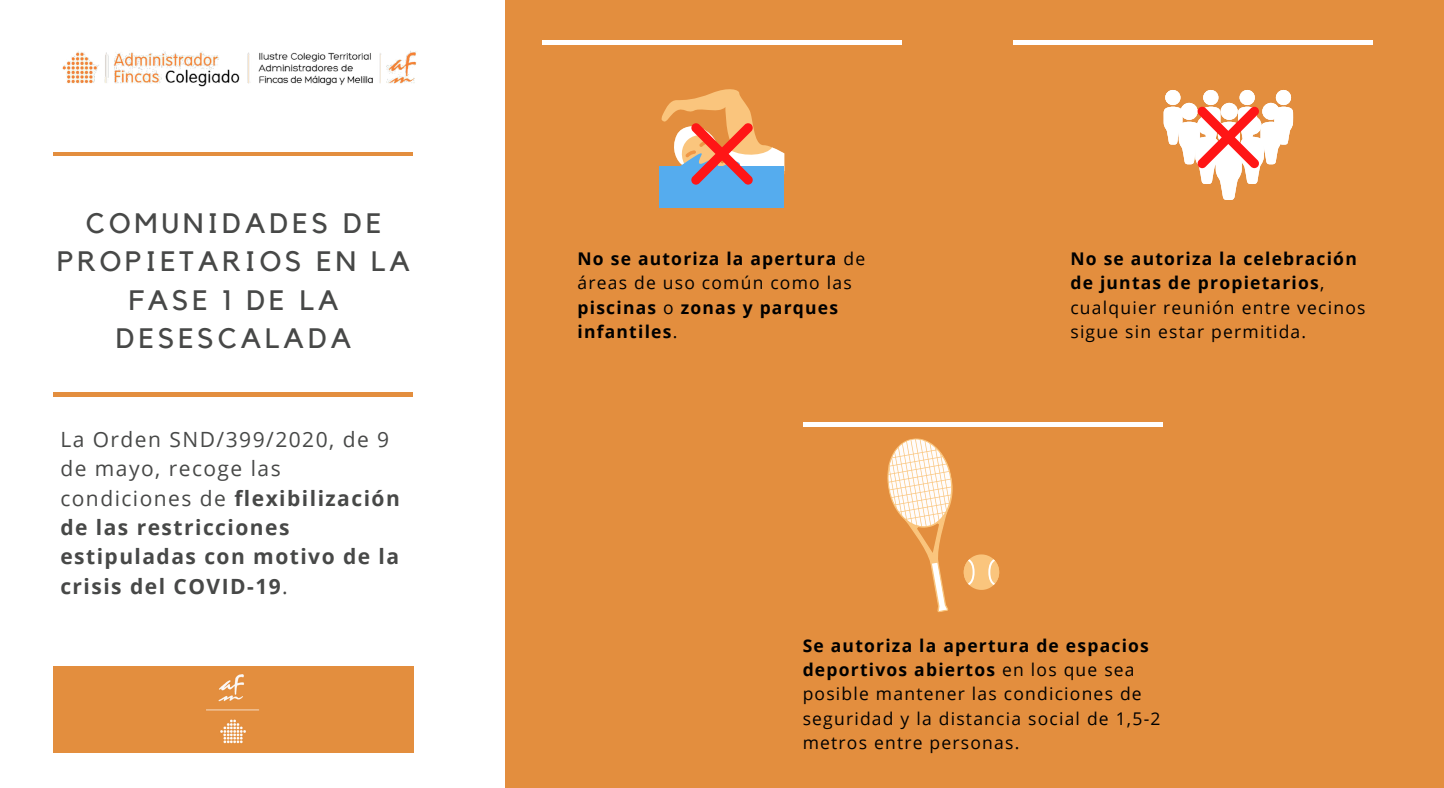
<style>
.page{position:relative;width:1444px;height:788px;background:#fff}
.page>*{position:absolute;margin:0;border:0;box-sizing:border-box;transform-origin:0 0}
.t1{font:28px/38.3px "Kollektif";letter-spacing:.14em;color:#474847;text-align:center}
.t2{font:700 21px/29.4px "Open Sans";letter-spacing:.07em;color:#474847}
.t3{font:17.5px/24.3px "Open Sans";letter-spacing:.07em;color:#000}
.t4{font:700 17.5px/24.3px "Open Sans";letter-spacing:.07em;color:#000}
.s1{font-weight:400}
.s2{font-weight:700}
</style>
<div class="page">
<hr style="left:54px;top:152px;width:359px;height:4px;background:#e38e3e">
<hr style="left:54px;top:392px;width:359px;height:4px;background:#e38e3e">
<div style="left:54px;top:666px;width:360px;height:86px;background:#e38e3e"></div>
<img style="left:206px;top:674px;width:53px;height:70px">
<img style="left:62px;top:50px;width:355px;height:37px">
<div style="left:505px;top:0;width:939px;height:787px;background:#e38e3e"></div>
<div style="left:659px;top:166px;width:125px;height:41px;background:#55acee"></div>
<hr style="left:542px;top:40px;width:359px;height:4px;background:#fff">
<hr style="left:802px;top:422px;width:360px;height:4px;background:#fff">
<hr style="left:1013px;top:40px;width:360px;height:4px;background:#fff">
<svg style="left:1163px;top:90px;width:130px;height:110px"></svg>
<svg style="left:661px;top:89px;width:123px;height:96px"></svg>
<svg style="left:887px;top:438px;width:112px;height:174px"></svg>
<h1 class="t1" style="left:57px;top:205px;width:354px">COMUNIDADES DE<br>PROPIETARIOS EN LA<br>FASE 1 DE LA<br>DESESCALADA</h1>
<p class="t2" style="left:60px;top:424px;width:341px"><span class="s1">La Orden SND/399/2020, de 9 de mayo, recoge las condiciones de</span> flexibilización de las restricciones estipuladas con motivo de la crisis del COVID-19<span class="s1">.</span></p>
<p class="t4" style="left:577px;top:246px;width:289px">No se autoriza la apertura <span class="s1">de áreas de uso común como las </span>piscinas <span class="s1">o</span> zonas y parques infantiles<span class="s1">.</span></p>
<p class="t3" style="left:1070px;top:246px;width:296px"><span class="s2">No se autoriza la celebración de juntas de propietarios</span>, cualquier reunión entre vecinos sigue sin estar permitida.</p>
<p class="t3" style="left:802px;top:633px;width:359px"><span class="s2">Se autoriza la apertura de espacios deportivos abiertos</span> en los que sea posible mantener las condiciones de seguridad y la distancia social de 1,5-2 metros entre personas.</p>
</div>
